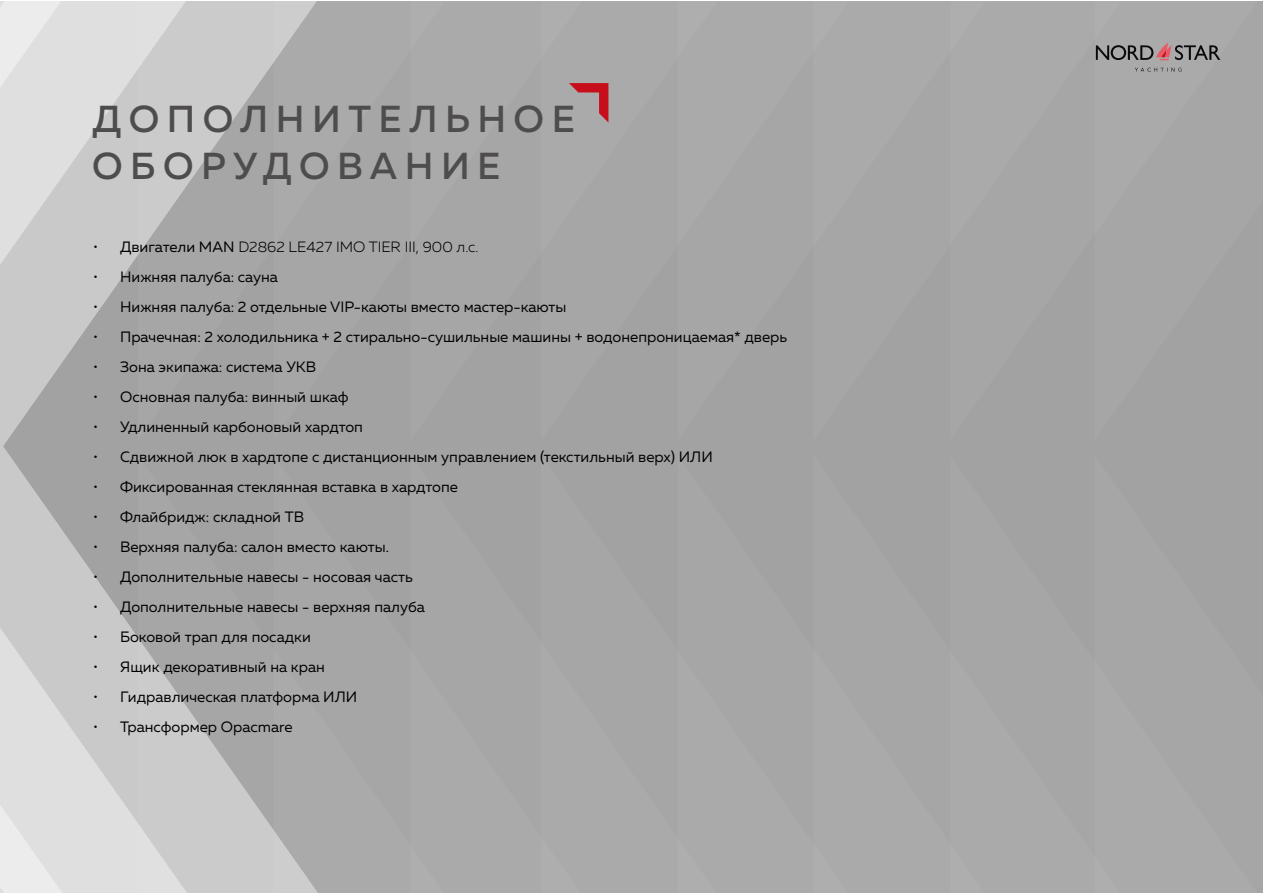
<style>
.page{position:relative;width:1263px;height:893px;background:#fff}
.page>*{position:absolute;margin:0;border:0;box-sizing:border-box;transform-origin:0 0}
.t1{font:500 37.5px/46.5px "Muller";letter-spacing:.2em;color:#4e4c4c}
.t2{font:15px "Muller";color:#000}
.t3{font:300 15px "Muller";color:#000}
.s1{font-weight:400}
</style>
<div class="page">
<svg style="left:63px;top:1px;width:75px;height:892px;background:#c2c2c2"></svg>
<svg style="left:0;top:1px;width:63px;height:892px;background:#d2d2d2"></svg>
<svg style="left:138px;top:1px;width:136px;height:892px;background:#b2b2b2"></svg>
<div style="left:274px;top:1px;width:136px;height:892px;background:#a6a6a6"></div>
<div style="left:410px;top:1px;width:131px;height:892px;background:#a6a6a6"></div>
<div style="left:541px;top:1px;width:137px;height:892px;background:#a6a6a6"></div>
<div style="left:678px;top:1px;width:135px;height:892px;background:#a6a6a6"></div>
<div style="left:813px;top:1px;width:137px;height:892px;background:#a6a6a6"></div>
<div style="left:950px;top:1px;width:145px;height:892px;background:#a6a6a6"></div>
<div style="left:1095px;top:1px;width:168px;height:892px;background:#a6a6a6"></div>
<svg style="left:569px;top:83px;width:39px;height:40px;background:#b47377"></svg>
<svg style="left:1135px;top:68px;width:46px;height:4px"></svg>
<svg style="left:1096px;top:43px;width:124px;height:17px;background:#827979"></svg>
<h1 class="t1" style="left:92px;top:95px;width:484px">ДОПОЛНИТЕЛЬНОЕ<br>ОБОРУДОВАНИЕ</h1>
<p class="t3" style="left:93px;top:238px;width:387px"><span class="s1">• Двигатели MAN</span> D2862 LE427 IMO TIER III, 900 л.с.</p>
<p class="t2" style="left:93px;top:267px;width:186px">• Нижняя палуба: сауна</p>
<p class="t2" style="left:93px;top:297px;width:475px">• Нижняя палуба: 2 отдельные VIP-каюты вместо мастер-каюты</p>
<p class="t2" style="left:93px;top:327px;width:695px">• Прачечная: 2 холодильника + 2 стирально-сушильные машины + водонепроницаемая* дверь</p>
<p class="t2" style="left:93px;top:357px;width:224px">• Зона экипажа: система УКВ</p>
<p class="t2" style="left:93px;top:387px;width:257px">• Основная палуба: винный шкаф</p>
<p class="t2" style="left:93px;top:417px;width:271px">• Удлиненный карбоновый хардтоп</p>
<p class="t2" style="left:93px;top:447px;width:621px">• Сдвижной люк в хардтопе с дистанционным управлением (текстильный верх) ИЛИ</p>
<p class="t2" style="left:93px;top:477px;width:366px">• Фиксированная стеклянная вставка в хардтопе</p>
<p class="t2" style="left:93px;top:507px;width:212px">• Флайбридж: складной ТВ</p>
<p class="t2" style="left:93px;top:537px;width:297px">• Верхняя палуба: салон вместо каюты.</p>
<p class="t2" style="left:93px;top:567px;width:321px">• Дополнительные навесы - носовая часть</p>
<p class="t2" style="left:93px;top:597px;width:333px">• Дополнительные навесы - верхняя палуба</p>
<p class="t2" style="left:93px;top:627px;width:219px">• Боковой трап для посадки</p>
<p class="t2" style="left:93px;top:657px;width:233px">• Ящик декоративный на кран</p>
<p class="t2" style="left:93px;top:687px;width:266px">• Гидравлическая платформа ИЛИ</p>
<p class="t2" style="left:93px;top:717px;width:201px">• Трансформер Opacmare</p>
</div>
